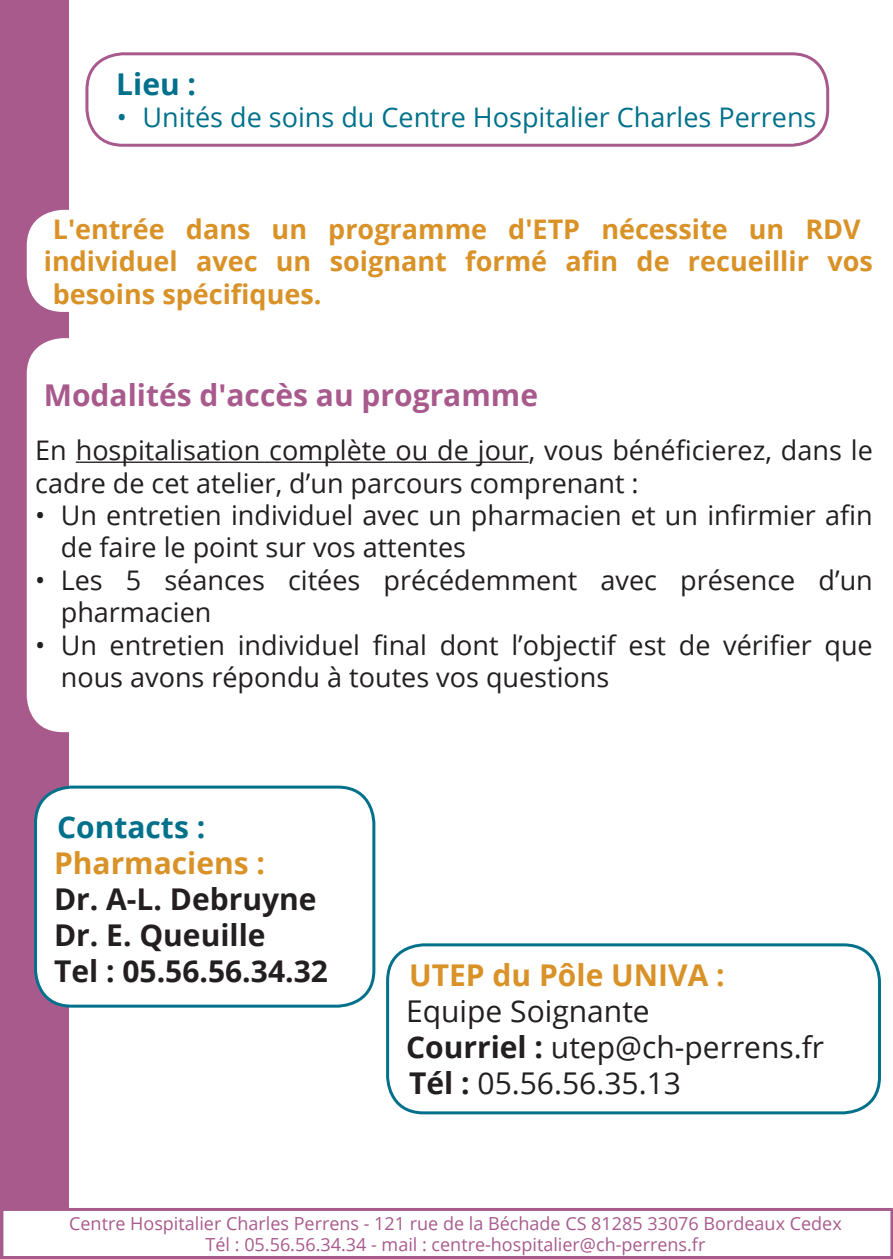
<style>
.page{position:relative;width:893px;height:1259px;background:#fff}
.page>*{position:absolute;margin:0;border:0;box-sizing:border-box;transform-origin:0 0}
.t1{font:30px "Open Sans";color:#231f20}
.t2{font:700 30px "Open Sans";color:#231f20}
.t3{font:700 30px "Open Sans";color:#d99227}
.t4{font:700 30px "Open Sans";color:#a85a8d}
.t5{font:700 30px "Open Sans";color:#01718b}
.t6{font:27px/32.4px "Open Sans";color:#231f20}
.t7{font:700 27px "Open Sans";color:#d99227}
.t8{font:27px "Open Sans";color:#01718b}
.t9{font:18px "Open Sans";color:#a85a8d}
.s1{font-weight:700}
</style>
<div class="page">
<div style="left:0;top:0;width:68px;height:1259px;background:#a85a8d"></div>
<div style="left:36px;top:787px;width:338px;height:219px;background:#fff;border-radius:36px"></div>
<div style="left:34px;top:785px;width:341px;height:222px;border:3px solid #01718b;border-radius:36px"></div>
<div style="left:386px;top:943px;width:495px;height:171px;border:3px solid #01718b;border-radius:36px"></div>
<div style="left:27px;top:338px;width:847px;height:394px;background:#fff;border-radius:36px"></div>
<hr style="left:76px;top:461px;width:453px;height:2px;background:#231f20">
<div style="left:27px;top:210px;width:847px;height:102px;background:#fff;border-radius:36px"></div>
<div style="left:2px;top:1209px;width:890px;height:48px;background:#fff"></div>
<div style="left:0;top:1208px;width:893px;height:51px;border:3px solid #a85a8d"></div>
<div style="left:85px;top:52px;width:744px;height:95px;border:3px solid #a85a8d;border-radius:36px"></div>
<p class="t5" style="left:116px;top:63px;width:81px">Lieu :</p>
<p class="t8" style="left:117px;top:99px;width:701px">• Unités de soins du Centre Hospitalier Charles Perrens</p>
<p class="t7" style="left:53px;top:210px;width:809px">L'entrée dans un programme d'ETP nécessite un RDV</p>
<p class="t7" style="left:44px;top:242px;width:830px">individuel avec un soignant formé afin de recueillir vos</p>
<p class="t7" style="left:53px;top:275px;width:270px">besoins spécifiques.</p>
<p class="t4" style="left:44px;top:374px;width:496px">Modalités d'accès au programme</p>
<p class="t6" style="left:35px;top:433px;width:839px">En hospitalisation complète ou de jour, vous bénéficierez, dans le cadre de cet atelier, d’un parcours comprenant :</p>
<p class="t6" style="left:61px;top:498px;width:813px;text-indent:-26px">• Un entretien individuel avec un pharmacien et un infirmier afin de faire le point sur vos attentes</p>
<p class="t6" style="left:61px;top:563px;width:813px;text-indent:-26px">• Les 5 séances citées précédemment avec présence d’un pharmacien</p>
<p class="t6" style="left:61px;top:628px;width:813px;text-indent:-26px">• Un entretien individuel final dont l’objectif est de vérifier que nous avons répondu à toutes vos questions</p>
<p class="t5" style="left:57px;top:806px;width:150px">Contacts :</p>
<p class="t3" style="left:54px;top:842px;width:213px">Pharmaciens :</p>
<p class="t2" style="left:54px;top:878px;width:264px">Dr. A-L. Debruyne</p>
<p class="t2" style="left:54px;top:914px;width:213px">Dr. E. Queuille</p>
<p class="t2" style="left:54px;top:950px;width:275px">Tel : 05.56.56.34.32</p>
<p class="t3" style="left:409px;top:954px;width:317px">UTEP du Pôle UNIVA :</p>
<p class="t1" style="left:406px;top:991px;width:245px">Equipe Soignante</p>
<p class="t1" style="left:406px;top:1027px;width:420px"><span class="s1">Courriel :</span> utep@ch-perrens.fr</p>
<p class="t1" style="left:409px;top:1063px;width:273px"><span class="s1">Tél :</span> 05.56.56.35.13</p>
<p class="t9" style="left:69px;top:1210px;width:774px">Centre Hospitalier Charles Perrens - 121 rue de la Béchade CS 81285 33076 Bordeaux Cedex</p>
<p class="t9" style="left:206px;top:1232px;width:501px">Tél : 05.56.56.34.34 - mail : centre-hospitalier@ch-perrens.fr</p>
</div>
